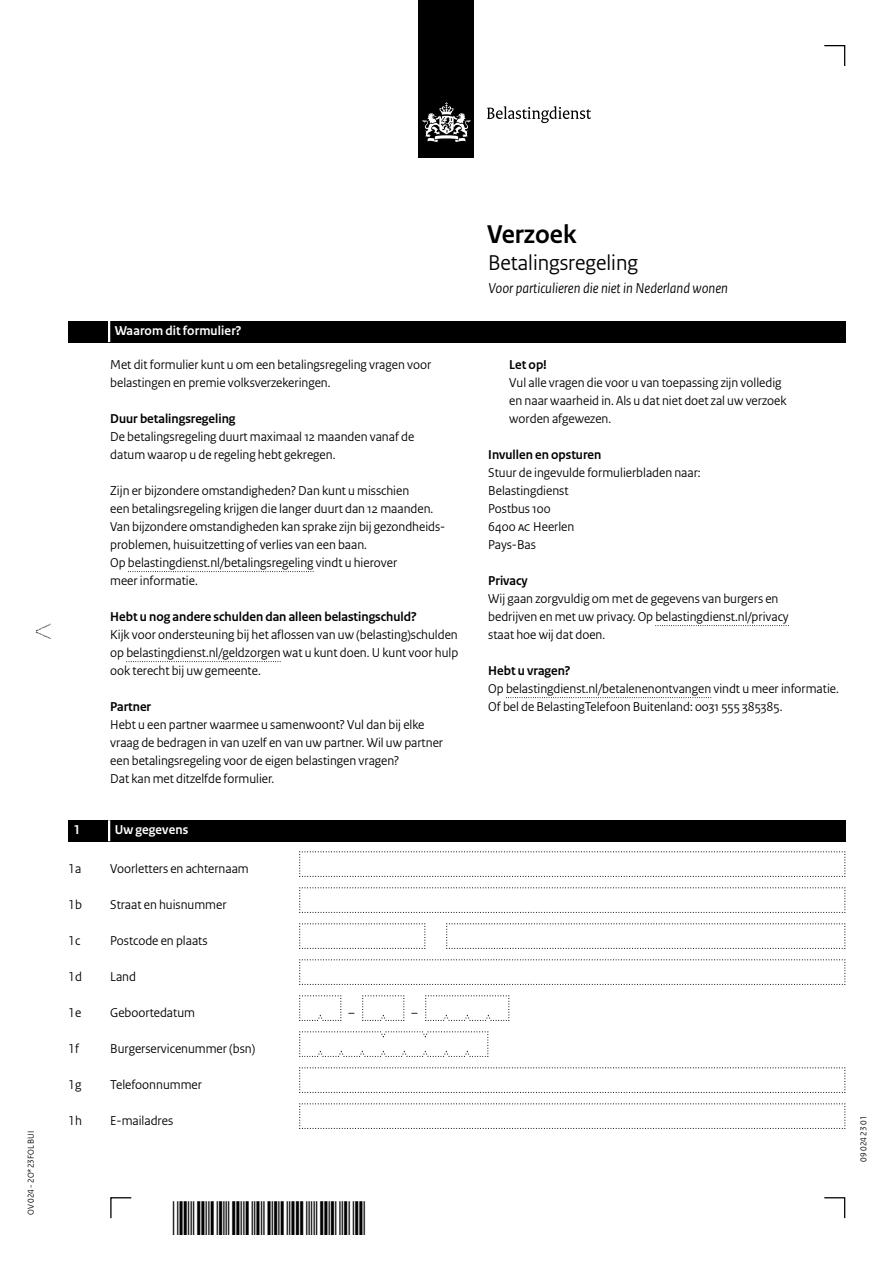
<style>
.page{position:relative;width:893px;height:1263px;background:#fff}
.page>*{position:absolute;margin:0;border:0;box-sizing:border-box;transform-origin:0 0}
.Documenttitel{font:700 27px "Rijksoverheid Sans Heading";color:#000}
.Documenttitel-2{font:22.5px "Rijksoverheid Sans Heading";color:#000}
.Onderwerp{font:italic 15px "Rijksoverheid Sans Heading";color:#000}
.Gebruiksaanwijzing{font:13.5px/18px "Rijksoverheid Sans Heading";color:#000}
.Gebruiksaanwijzing_witregel{font:13.5px/18px "Rijksoverheid Sans Heading";color:#000}
.Vraag_Nummer{font:13.5px "Rijksoverheid Sans Heading";color:#000}
.Tussenkop{font:700 13.5px "Rijksoverheid Sans Heading";color:#000}
.KOP_B_Nummer{font:700 13.5px "Rijksoverheid Sans Heading";letter-spacing:.01em;color:#fff}
.KOP_D_Nummer{font:700 13.5px "Rijksoverheid Sans Heading";letter-spacing:.01em;color:#fff}
.Tussenkop_Let_op{font:700 13.5px "Rijksoverheid Sans Heading";color:#000}
.t1{font:9px "Rijksoverheid Sans Heading";color:#000}
</style>
<div class="page">
<div style="left:419px;top:0;width:55px;height:158px;background:#000"></div>
<svg style="left:423px;top:102px;width:47px;height:40px"></svg>
<svg style="left:487px;top:106px;width:104px;height:17px"></svg>
<svg style="left:824px;top:1197px;width:22px;height:22px"></svg>
<svg style="left:110px;top:1197px;width:22px;height:22px"></svg>
<svg style="left:824px;top:45px;width:22px;height:21px"></svg>
<svg style="left:299px;top:851px;width:547px;height:26px"></svg>
<svg style="left:299px;top:887px;width:547px;height:26px"></svg>
<svg style="left:299px;top:959px;width:547px;height:26px"></svg>
<svg style="left:299px;top:1067px;width:547px;height:26px"></svg>
<svg style="left:299px;top:1103px;width:547px;height:26px"></svg>
<svg style="left:299px;top:923px;width:127px;height:26px"></svg>
<svg style="left:446px;top:923px;width:400px;height:26px"></svg>
<svg style="left:299px;top:1031px;width:190px;height:26px"></svg>
<svg style="left:299px;top:995px;width:43px;height:26px"></svg>
<svg style="left:362px;top:995px;width:43px;height:26px"></svg>
<svg style="left:425px;top:995px;width:85px;height:26px"></svg>
<svg style="left:36px;top:624px;width:15px;height:15px"></svg>
<div style="left:68px;top:321px;width:777px;height:21px;background:#000"></div>
<hr style="left:108px;top:321px;width:2px;height:21px;background:#fff">
<svg style="left:128px;top:571px;width:186px;height:1px"></svg>
<svg style="left:126px;top:661px;width:155px;height:1px"></svg>
<svg style="left:655px;top:625px;width:134px;height:1px"></svg>
<svg style="left:506px;top:697px;width:205px;height:1px"></svg>
<div style="left:68px;top:820px;width:777px;height:21px;background:#000"></div>
<hr style="left:108px;top:820px;width:2px;height:21px;background:#fff">
<p class="t1" style="left:26px;top:1215px;width:86px;rotate:-90deg">OV 024 - 2O*23FOL BUI</p>
<h2 class="KOP_B_Nummer" style="left:115px;top:323px;width:128px">Waarom dit formulier?</h2>
<p class="Gebruiksaanwijzing" style="left:110px;top:356px;width:322px">Met dit formulier kunt u om een betalingsregeling vragen voor belastingen en premie volksverzekeringen.</p>
<h3 class="Tussenkop" style="left:110px;top:411px;width:127px">Duur betalingsregeling</h3>
<p class="Gebruiksaanwijzing" style="left:110px;top:428px;width:306px">De betalingsregeling duurt maximaal 12 maanden vanaf de datum waarop u de regeling hebt gekregen.</p>
<p class="Gebruiksaanwijzing_witregel" style="left:110px;top:482px;width:335px">Zijn er bijzondere omstandigheden? Dan kunt u misschien<br>een betalingsregeling krijgen die langer duurt dan 12 maanden.<br>Van bijzondere omstandigheden kan sprake zijn bij gezondheids&shy;problemen, huisuitzetting of verlies van een baan.<br>Op belastingdienst.nl/betalingsregeling vindt u hierover<br>meer informatie.</p>
<h3 class="Tussenkop" style="left:110px;top:609px;width:308px">Hebt u nog andere schulden dan alleen belastingschuld?</h3>
<p class="Gebruiksaanwijzing" style="left:110px;top:626px;width:350px;text-align:justify">Kijk voor ondersteuning bij het aflossen van uw (belasting)schulden op belastingdienst.nl/geldzorgen wat u kunt doen. U kunt voor hulp ook terecht bij uw gemeente.</p>
<h3 class="Tussenkop" style="left:110px;top:699px;width:42px">Partner</h3>
<p class="Gebruiksaanwijzing" style="left:110px;top:716px;width:334px">Hebt u een partner waarmee u samenwoont? Vul dan bij elke vraag de bedragen in van uzelf en van uw partner. Wil uw partner een betalingsregeling voor de eigen belastingen vragen?<br>Dat kan met ditzelfde formulier.</p>
<h2 class="KOP_D_Nummer" style="left:74px;top:822px;width:8px">1</h2>
<h2 class="KOP_D_Nummer" style="left:115px;top:822px;width:75px">Uw gegevens</h2>
<p class="Vraag_Nummer" style="left:68px;top:861px;width:15px">1a</p>
<p class="Vraag_Nummer" style="left:110px;top:861px;width:140px">Voorletters en achternaam</p>
<p class="Vraag_Nummer" style="left:68px;top:897px;width:15px">1b</p>
<p class="Vraag_Nummer" style="left:110px;top:897px;width:118px">Straat en huisnummer</p>
<p class="Vraag_Nummer" style="left:68px;top:933px;width:14px">1c</p>
<p class="Vraag_Nummer" style="left:110px;top:933px;width:99px">Postcode en plaats</p>
<p class="Vraag_Nummer" style="left:68px;top:969px;width:15px">1d</p>
<p class="Vraag_Nummer" style="left:110px;top:969px;width:27px">Land</p>
<p class="Vraag_Nummer" style="left:68px;top:1005px;width:15px">1e</p>
<p class="Vraag_Nummer" style="left:110px;top:1005px;width:86px">Geboortedatum</p>
<p class="Vraag_Nummer" style="left:68px;top:1041px;width:12px">1f</p>
<p class="Vraag_Nummer" style="left:110px;top:1041px;width:146px">Burgerservicenummer (bsn)</p>
<p class="Vraag_Nummer" style="left:68px;top:1077px;width:15px">1g</p>
<p class="Vraag_Nummer" style="left:110px;top:1077px;width:93px">Telefoonnummer</p>
<p class="Vraag_Nummer" style="left:68px;top:1113px;width:15px">1h</p>
<p class="Vraag_Nummer" style="left:110px;top:1113px;width:64px">E-mailadres</p>
<h1 class="Documenttitel" style="left:487px;top:219px;width:91px">Verzoek</h1>
<h1 class="Documenttitel-2" style="left:488px;top:250px;width:151px">Betalingsregeling</h1>
<p class="Onderwerp" style="left:489px;top:279px;width:241px">Voor particulieren die niet in Nederland wonen</p>
<h3 class="Tussenkop_Let_op" style="left:509px;top:357px;width:39px">Let op!</h3>
<p class="Gebruiksaanwijzing" style="left:509px;top:374px;width:279px">Vul alle vragen die voor u van toepassing zijn volledig en naar waarheid in. Als u dat niet doet zal uw verzoek worden afgewezen.</p>
<h3 class="Tussenkop" style="left:488px;top:447px;width:115px">Invullen en opsturen</h3>
<p class="Gebruiksaanwijzing" style="left:488px;top:464px;width:214px">Stuur de ingevulde formulierbladen naar:<br>Belastingdienst<br>Postbus 100<br>6400 AC Heerlen<br>Pays-Bas</p>
<h3 class="Tussenkop" style="left:488px;top:573px;width:41px">Privacy</h3>
<p class="Gebruiksaanwijzing" style="left:488px;top:590px;width:302px">Wij gaan zorgvuldig om met de gegevens van burgers en bedrijven en met uw privacy. Op belastingdienst.nl/privacy staat hoe wij dat doen.</p>
<h3 class="Tussenkop" style="left:488px;top:663px;width:84px">Hebt u vragen?</h3>
<p class="Gebruiksaanwijzing" style="left:488px;top:680px;width:352px">Op belastingdienst.nl/betalenenontvangen vindt u meer informatie.<br>Of bel de BelastingTelefoon Buitenland: 0031 555 385385.</p>
<p class="t1" style="left:858px;top:1161px;width:47px;rotate:-90deg">09 024 23 01</p>
</div>
